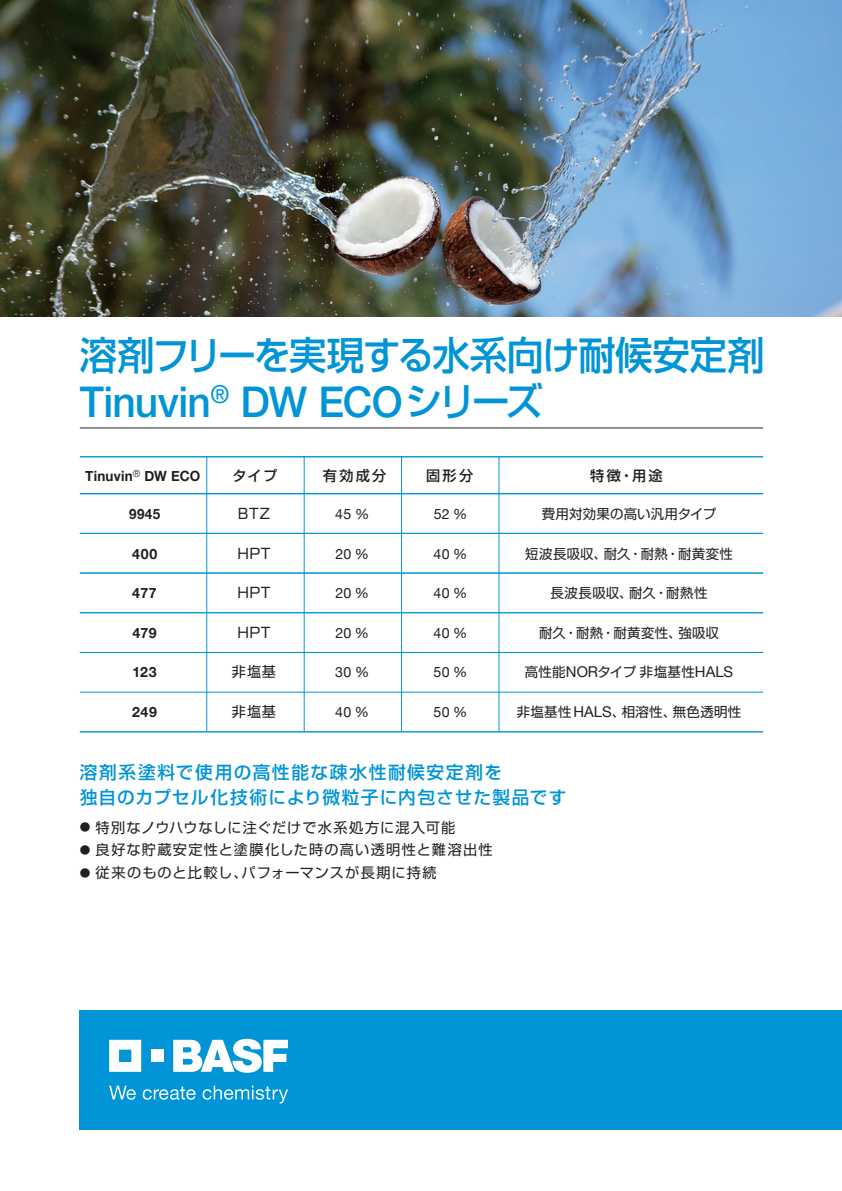
<style>
.page{position:relative;width:842px;height:1191px;background:#fff}
.page>*{position:absolute;margin:0;border:0;box-sizing:border-box;transform-origin:0 0}
.t1{font:500 42.5px "Helvetica Neue LT Std";letter-spacing:-.02em;color:#0195d7;scale:.96 1}
.t2{font:500 39px "Shin Go Pro";letter-spacing:-.035em;color:#0195d7;scale:.96 1}
.t3{font:500 17.7px/24.8px "Shin Go Pro";letter-spacing:.075em;color:#0195d7}
.t4{font:14.2px "Shin Go Pro";letter-spacing:.075em;color:#231f20}
.t5{font:14.2px "Helvetica Neue";letter-spacing:.025em;color:#231f20}
.t6{font:14.2px "Shin Go Pr 6 N";letter-spacing:.045em;color:#231f20}
.t7{font:700 14.2px "Helvetica Neue";letter-spacing:.025em;color:#231f20;scale:.95 1}
.t8{font:700 14.2px "Helvetica Neue";letter-spacing:.025em;color:#231f20}
.t9{font:500 14.2px "Shin Go Pr 6 N";letter-spacing:.16em;color:#231f20}
.t10{font:13.5px "Shin Go Pr 6 N";letter-spacing:.02em;color:#231f20}
.s1{font-family:"Shin Go Pro";font-size:39px}
.s2{font-family:"Helvetica Neue";font-size:14.9px}
.s3{font-size:10.6px}
</style>
<div class="page">
<img style="left:0;top:0;width:842px;height:317px">
<div style="left:79px;top:1010px;width:763px;height:119px;background:#0195d7"></div>
<svg style="left:109px;top:1039px;width:32px;height:32px"></svg>
<div style="left:151px;top:1049px;width:12px;height:13px;background:#fff"></div>
<svg style="left:173px;top:1038px;width:115px;height:34px"></svg>
<svg style="left:109px;top:1085px;width:27px;height:14px"></svg>
<svg style="left:143px;top:1086px;width:53px;height:13px"></svg>
<svg style="left:203px;top:1085px;width:85px;height:18px"></svg>
<hr style="left:80px;top:427px;width:683px;height:1px;background:#231f20">
<hr style="left:80px;top:456px;width:683px;height:1px;background:#0195d7">
<hr style="left:80px;top:493px;width:683px;height:1px;background:#0195d7">
<hr style="left:80px;top:533px;width:683px;height:1px;background:#0195d7">
<hr style="left:80px;top:573px;width:683px;height:1px;background:#0195d7">
<hr style="left:80px;top:612px;width:683px;height:1px;background:#0195d7">
<hr style="left:80px;top:652px;width:683px;height:1px;background:#0195d7">
<hr style="left:80px;top:692px;width:683px;height:1px;background:#0195d7">
<hr style="left:80px;top:731px;width:683px;height:1px;background:#0195d7">
<hr style="left:206px;top:493px;width:1px;height:238px;background:#0195d7">
<hr style="left:206px;top:456px;width:1px;height:37px;background:#0195d7">
<hr style="left:304px;top:493px;width:1px;height:238px;background:#0195d7">
<hr style="left:304px;top:456px;width:1px;height:37px;background:#0195d7">
<hr style="left:401px;top:493px;width:1px;height:238px;background:#0195d7">
<hr style="left:401px;top:456px;width:1px;height:37px;background:#0195d7">
<hr style="left:499px;top:493px;width:1px;height:238px;background:#0195d7">
<hr style="left:499px;top:456px;width:1px;height:37px;background:#0195d7">
<h2 class="t2" style="left:80px;top:323px;width:715px">溶剤フリーを実現する水系向け耐候安定剤</h2>
<h1 class="t1" style="left:80px;top:376px;width:484px">Tinuvin<sup>®</sup> DW ECO<span class="s1">シリーズ</span></h1>
<p class="t9" style="left:232px;top:464px;width:46px">タイプ</p>
<p class="t9" style="left:323px;top:464px;width:65px">有効成分</p>
<p class="t9" style="left:426px;top:464px;width:49px">固形分</p>
<p class="t9" style="left:590px;top:464px;width:74px">特徴・用途</p>
<p class="t7" style="left:85px;top:465px;width:123px">Tinuvin<sup>®</sup> DW ECO</p>
<p class="t7" style="left:129px;top:503px;width:34px">9945</p>
<p class="t6" style="left:238px;top:502px;width:34px">BTZ</p>
<p class="t5" style="left:335px;top:504px;width:35px">45 %</p>
<p class="t5" style="left:434px;top:504px;width:35px">52 %</p>
<p class="t10" style="left:542px;top:503px;width:176px">費用対効果の高い汎用タイプ</p>
<p class="t8" style="left:132px;top:542px;width:27px">400</p>
<p class="t6" style="left:237px;top:541px;width:35px">HPT</p>
<p class="t5" style="left:335px;top:543px;width:35px">20 %</p>
<p class="t5" style="left:434px;top:543px;width:35px">40 %</p>
<p class="t10" style="left:525px;top:542px;width:209px">短波長吸収、耐久・耐熱・耐黄変性</p>
<p class="t8" style="left:132px;top:582px;width:26px">477</p>
<p class="t6" style="left:237px;top:581px;width:35px">HPT</p>
<p class="t5" style="left:335px;top:583px;width:35px">20 %</p>
<p class="t5" style="left:434px;top:583px;width:35px">40 %</p>
<p class="t10" style="left:551px;top:582px;width:158px">長波長吸収、耐久・耐熱性</p>
<p class="t8" style="left:133px;top:621px;width:25px">479</p>
<p class="t6" style="left:237px;top:620px;width:35px">HPT</p>
<p class="t5" style="left:335px;top:622px;width:35px">20 %</p>
<p class="t5" style="left:434px;top:622px;width:35px">40 %</p>
<p class="t10" style="left:539px;top:621px;width:181px">耐久・耐熱・耐黄変性、強吸収</p>
<p class="t8" style="left:133px;top:661px;width:26px">123</p>
<p class="t6" style="left:232px;top:660px;width:46px">非塩基</p>
<p class="t5" style="left:335px;top:662px;width:35px">30 %</p>
<p class="t5" style="left:434px;top:662px;width:35px">50 %</p>
<p class="t10" style="left:525px;top:661px;width:210px">高性能<span class="s2">NOR</span>タイプ非塩基性<span class="s2">HALS</span></p>
<p class="t8" style="left:132px;top:700px;width:26px">249</p>
<p class="t6" style="left:232px;top:700px;width:46px">非塩基</p>
<p class="t5" style="left:335px;top:701px;width:35px">40 %</p>
<p class="t5" style="left:434px;top:701px;width:35px">50 %</p>
<p class="t10" style="left:517px;top:700px;width:226px">非塩基性<span class="s2">HALS</span>、相溶性、無色透明性</p>
<h3 class="t3" style="left:80px;top:758px;width:488px">溶剤系塗料で使用の高性能な疎水性耐候安定剤を<br>独自のカプセル化技術により微粒子に内包させた製品です</h3>
<p class="t4" style="left:80px;top:815px;width:377px"><span class="s3">●</span> 特別なノウハウなしに注ぐだけで水系処方に混入可能</p>
<p class="t4" style="left:80px;top:838px;width:414px"><span class="s3">●</span> 良好な貯蔵安定性と塗膜化した時の高い透明性と難溶出性</p>
<p class="t4" style="left:80px;top:861px;width:358px"><span class="s3">●</span> 従来のものと比較し、パフォーマンスが長期に持続</p>
</div>
